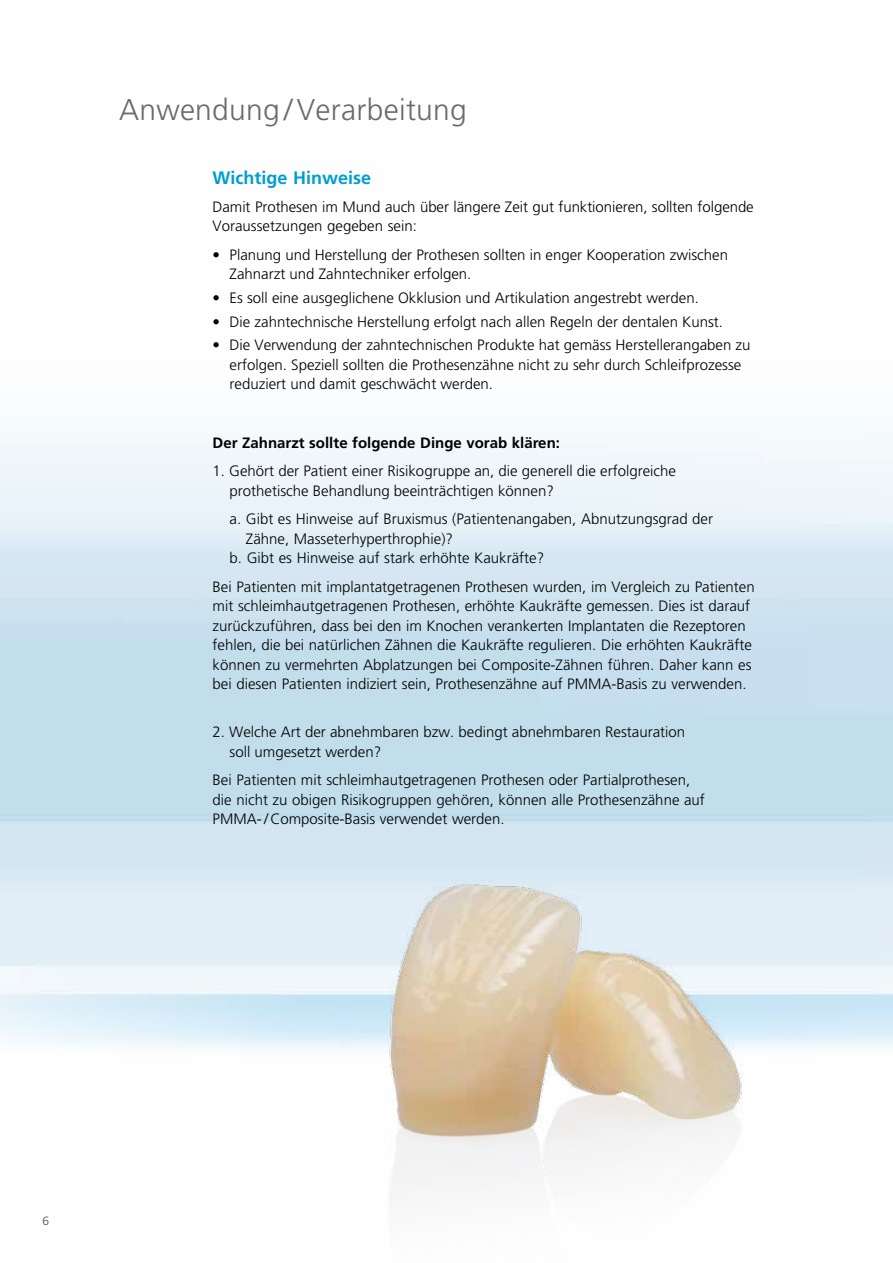
<style>
.page{position:relative;width:893px;height:1263px;background:#fff}
.page>*{position:absolute;margin:0;border:0;box-sizing:border-box;transform-origin:0 0}
.t1{font:300 30px "Frutiger";letter-spacing:.01em;color:#6a6a69}
.t2{font:700 18px "Frutiger";color:#009fcf}
.t3{font:300 15px/19.5px "Frutiger";color:#000}
.t4{font:700 15px "Frutiger";color:#000}
.t5{font:300 12px "Frutiger";color:#4a4a49}
</style>
<div class="page">
<img style="left:356px;top:845px;width:393px;height:407px">
<h1 class="t1" style="left:119px;top:93px;width:349px">Anwendung /Verarbeitung</h1>
<p class="t2" style="left:213px;top:167px;width:160px">Wichtige Hinweise</p>
<p class="t3" style="left:213px;top:197px;width:543px">Damit Prothesen im Mund auch über längere Zeit gut funktionieren, sollten folgende<br>Voraussetzungen gegeben sein:</p>
<p class="t3" style="left:230px;top:245px;width:500px;text-indent:-17px">• Planung und Herstellung der Prothesen sollten in enger Kooperation zwischen<br>Zahnarzt und Zahntechniker erfolgen.</p>
<p class="t3" style="left:213px;top:288px;width:488px">• Es soll eine ausgeglichene Okklusion und Artikulation angestrebt werden.</p>
<p class="t3" style="left:213px;top:312px;width:512px">• Die zahntechnische Herstellung erfolgt nach allen Regeln der dentalen Kunst.</p>
<p class="t3" style="left:230px;top:336px;width:522px;text-indent:-17px">• Die Verwendung der zahntechnischen Produkte hat gemäss Herstellerangaben zu erfolgen. Speziell sollten die Prothesenzähne nicht zu sehr durch Schleifprozesse reduziert und damit geschwächt werden.</p>
<p class="t4" style="left:213px;top:434px;width:349px">Der Zahnarzt sollte folgende Dinge vorab klären:</p>
<p class="t3" style="left:230px;top:462px;width:448px;text-indent:-17px">1. Gehört der Patient einer Risikogruppe an, die generell die erfolgreiche prothetische Behandlung beeinträchtigen können?</p>
<p class="t3" style="left:230px;top:510px;width:485px">a. Gibt es Hinweise auf Bruxismus (Patientenangaben, Abnutzungsgrad der</p>
<p class="t3" style="left:246px;top:529px;width:209px">Zähne, Masseterhyperthrophie)?</p>
<p class="t3" style="left:230px;top:549px;width:316px">b. Gibt es Hinweise auf stark erhöhte Kaukräfte?</p>
<p class="t3" style="left:213px;top:577px;width:544px">Bei Patienten mit implantatgetragenen Prothesen wurden, im Vergleich zu Patienten mit schleimhautgetragenen Prothesen, erhöhte Kaukräfte gemessen. Dies ist darauf zurückzuführen, dass bei den im Knochen verankerten Implantaten die Rezeptoren fehlen, die bei natürlichen Zähnen die Kaukräfte regulieren. Die erhöhten Kaukräfte können zu vermehrten Abplatzungen bei Composite-Zähnen führen. Daher kann es bei diesen Patienten indiziert sein, Prothesenzähne auf PMMA-Basis zu verwenden.</p>
<p class="t3" style="left:230px;top:723px;width:457px;text-indent:-17px">2. Welche Art der abnehmbaren bzw. bedingt abnehmbaren Restauration soll umgesetzt werden?</p>
<p class="t3" style="left:213px;top:771px;width:494px">Bei Patienten mit schleimhautgetragenen Prothesen oder Partialprothesen, die nicht zu obigen Risikogruppen gehören, können alle Prothesenzähne auf<br>PMMA- /Composite-Basis verwendet werden.</p>
<p class="t5" style="left:43px;top:1214px;width:8px">6</p>
</div>
